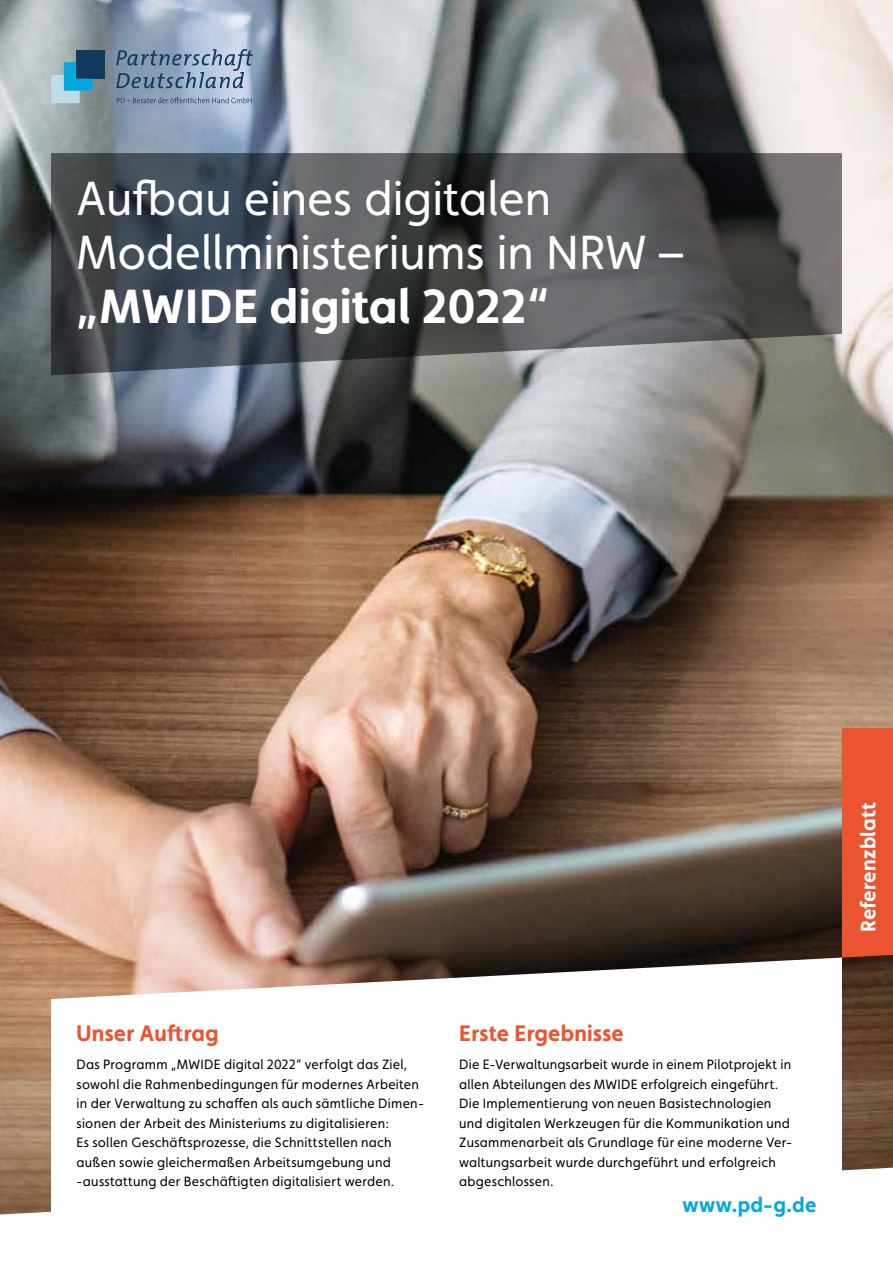
<style>
.page{position:relative;width:893px;height:1263px;background:#fff}
.page>*{position:absolute;margin:0;border:0;box-sizing:border-box;transform-origin:0 0}
.t1{font:48px/54px "Faricy New";color:#fff}
.t2{font:700 48px "Faricy New";color:#fff}
.t3{font:700 22.5px "Faricy New";letter-spacing:.01em;color:#ea5431}
.t4{font:700 21px "Faricy New";letter-spacing:.01em;color:#fff}
.t5{font:700 21px "Faricy New";letter-spacing:.015em;color:#00a8e1}
.t6{font:13.5px/19.5px "Faricy New";letter-spacing:.02em;color:#000}
</style>
<div class="page">
<img style="left:0;top:0;width:893px;height:1168px">
<svg style="left:0;top:1168px;width:886px;height:47px"></svg>
<svg style="left:51px;top:957px;width:791px;height:258px"></svg>
<div style="left:842px;top:728px;width:51px;height:229px;background:#ea5431"></div>
<svg style="left:51px;top:153px;width:791px;height:222px;background:#515558"></svg>
<svg style="left:116px;top:49px;width:137px;height:39px;background:#8097b1"></svg>
<svg style="left:117px;top:97px;width:135px;height:6px"></svg>
<div style="left:76px;top:50px;width:28px;height:29px;background:#103a5d"></div>
<svg style="left:51px;top:62px;width:41px;height:41px"></svg>
<h1 class="t1" style="left:76px;top:171px;width:608px">Aufbau eines digitalen<br>Modellministeriums in NRW –</h1>
<h1 class="t2" style="left:76px;top:277px;width:474px">„MWIDE digital 2022“</h1>
<h2 class="t3" style="left:77px;top:1020px;width:144px">Unser Auftrag</h2>
<p class="t6" style="left:77px;top:1055px;width:349px">Das Programm „MWIDE digital 2022“ verfolgt das Ziel, sowohl die Rahmenbedingungen für modernes Arbeiten in der Verwaltung zu schaffen als auch sämtliche Dimen&shy;sionen der Arbeit des Ministeriums zu digitalisieren:<br>Es sollen Geschäftsprozesse, die Schnittstellen nach außen sowie gleichermaßen Arbeitsumgebung und -ausstattung der Beschäftigten digitalisiert werden.</p>
<h2 class="t3" style="left:459px;top:1020px;width:166px">Erste Ergebnisse</h2>
<p class="t6" style="left:459px;top:1055px;width:333px">Die E-Verwaltungsarbeit wurde in einem Pilotprojekt in allen Abteilungen des MWIDE erfolgreich eingeführt.<br>Die Implementierung von neuen Basistechnologien und digitalen Werkzeugen für die Kommunikation und Zusammenarbeit als Grundlage für eine moderne Ver&shy;waltungsarbeit wurde durchgeführt und erfolgreich abgeschlossen.</p>
<h3 class="t5" style="left:682px;top:1192px;width:136px">www.pd-g.de</h3>
<h3 class="t4" style="left:855px;top:932px;width:131px;rotate:-90deg">Referenzblatt</h3>
</div>
